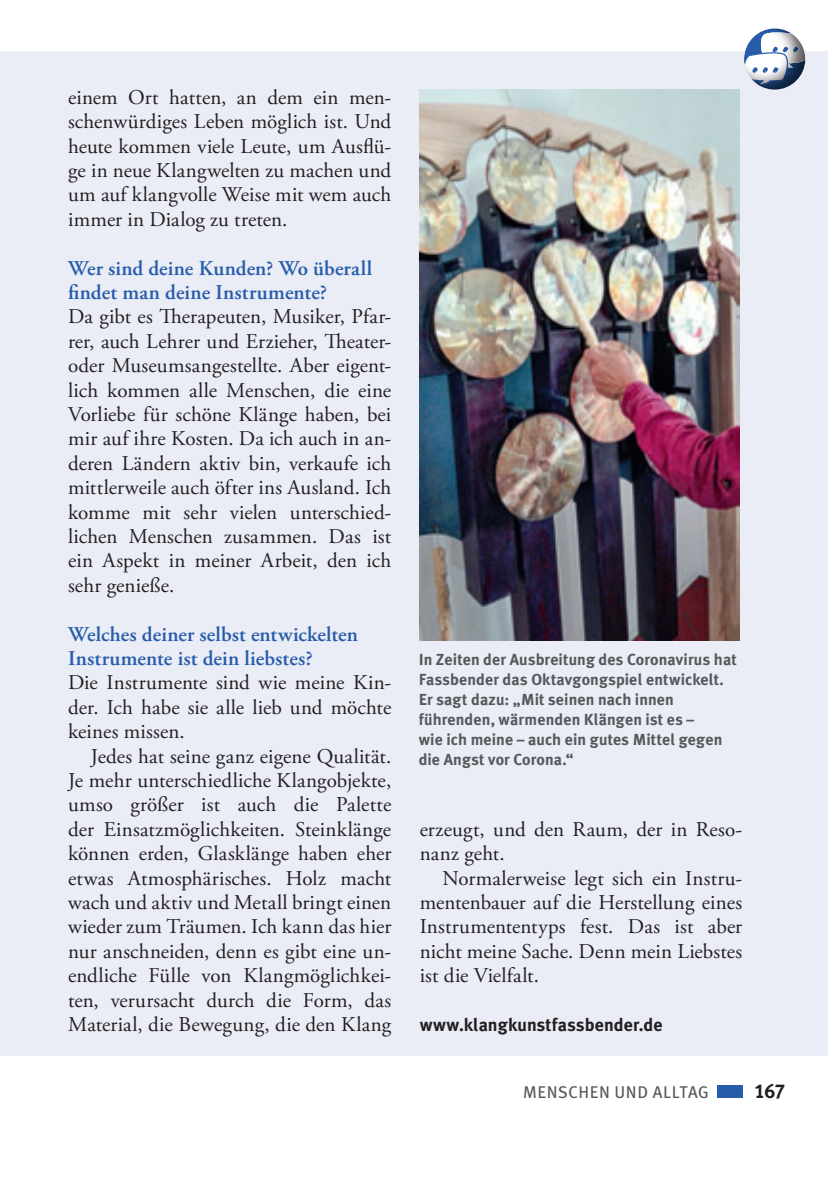
<style>
.page{position:relative;width:828px;height:1180px;background:#fff}
.page>*{position:absolute;margin:0;border:0;box-sizing:border-box;transform-origin:0 0}
.t1{font:21px/24.4px "Adobe Garamond Pro";letter-spacing:.005em;color:#231f20;text-align:justify}
.t2{font:600 21px/24px "Adobe Garamond Pro";letter-spacing:.005em;color:#275caa}
.t3{font:20px "Meta Plus Bold Caps";color:#231f20}
.t4{font:700 18px "Meta Plus";letter-spacing:.005em;color:#231f20}
.t5{font:17px "Meta Plus";letter-spacing:.035em;color:#57585a}
.t6{font:700 16px/20px "Meta Plus";letter-spacing:.01em;color:#57585a}
</style>
<div class="page">
<div style="left:0;top:51px;width:828px;height:1003px;background:#eaecf6"></div>
<div style="left:717px;top:1085px;width:26px;height:12px;background:#275caa"></div>
<img style="left:420px;top:89px;width:319px;height:551px">
<div style="left:741px;top:25px;width:66px;height:66px;background:#231f20;opacity:.75"></div>
<p class="t1" style="left:68px;top:86px;width:325px">einem Ort hatten, an dem ein men&shy;schenwürdiges Leben möglich ist. Und heute kommen viele Leute, um Ausflü&shy;ge in neue Klangwelten zu machen und um auf klangvolle Weise mit wem auch immer in Dialog zu treten.</p>
<p class="t2" style="left:68px;top:256px;width:305px">Wer sind deine Kunden? Wo überall findet man deine Instrumente?</p>
<p class="t1" style="left:68px;top:305px;width:325px">Da gibt es Therapeuten, Musiker, Pfar&shy;rer, auch Lehrer und Erzieher, Theater&shy;oder Museumsangestellte. Aber eigent&shy;lich kommen alle Menschen, die eine Vorliebe für schöne Klänge haben, bei mir auf ihre Kosten. Da ich auch in an&shy;deren Ländern aktiv bin, verkaufe ich mittlerweile auch öfter ins Ausland. Ich komme mit sehr vielen unterschied&shy;lichen Menschen zusammen. Das ist ein Aspekt in meiner Arbeit, den ich sehr genieße.</p>
<p class="t2" style="left:68px;top:622px;width:291px">Welches deiner selbst entwickelten<br>Instrumente ist dein liebstes?</p>
<p class="t1" style="left:68px;top:671px;width:325px">Die Instrumente sind wie meine Kin&shy;der. Ich habe sie alle lieb und möchte keines missen.</p>
<p class="t1" style="left:68px;top:744px;width:325px;text-indent:23px">Jedes hat seine ganz eigene Qualität.<br>Je mehr unterschiedliche Klangobjekte, umso größer ist auch die Palette der Einsatzmöglichkeiten. Steinklänge können erden, Glasklänge haben eher etwas Atmosphärisches. Holz macht wach und aktiv und Metall bringt einen wieder zum Träumen. Ich kann das hier nur anschneiden, denn es gibt eine un&shy;endliche Fülle von Klangmöglichkei&shy;ten, verursacht durch die Form, das Material, die Bewegung, die den Klang</p>
<p class="t6" style="left:419px;top:649px;width:319px">In Zeiten der Ausbreitung des Coronavirus hat Fassbender das Oktavgongspiel entwickelt.<br>Er sagt dazu: „Mit seinen nach innen führenden, wärmenden Klängen ist es –<br>wie ich meine – auch ein gutes Mittel gegen die Angst vor Corona.“</p>
<p class="t1" style="left:420px;top:817px;width:324px">erzeugt, und den Raum, der in Reso&shy;nanz geht.</p>
<p class="t1" style="left:420px;top:866px;width:324px;text-indent:23px">Normalerweise legt sich ein Instru&shy;mentenbauer auf die Herstellung eines Instrumententyps fest. Das ist aber nicht meine Sache. Denn mein Liebstes ist die Vielfalt.</p>
<p class="t4" style="left:420px;top:1013px;width:244px">www.klangkunstfassbender.de</p>
<p class="t5" style="left:523px;top:1081px;width:187px">MENSCHEN UND ALLTAG</p>
<p class="t3" style="left:754px;top:1079px;width:32px">167</p>
</div>
